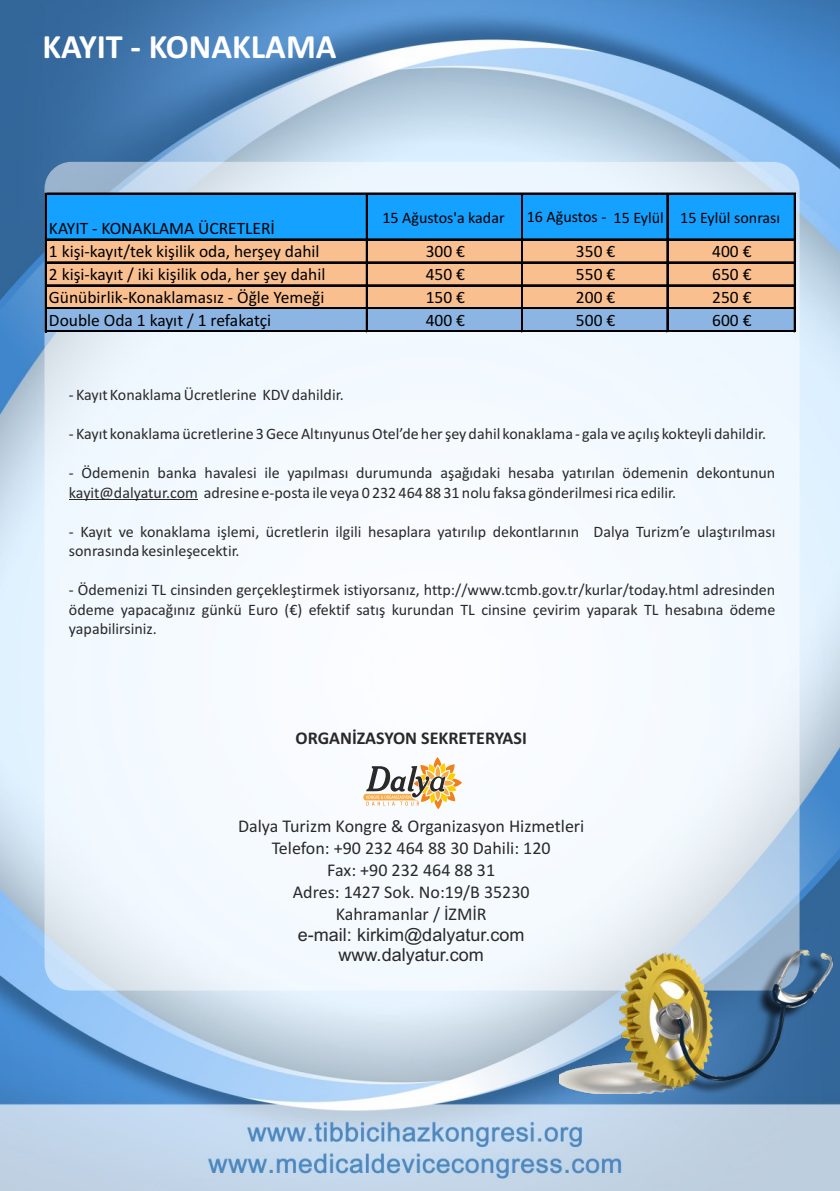
<style>
.page{position:relative;width:840px;height:1191px;background:#fff}
.page>*{position:absolute;margin:0;border:0;box-sizing:border-box;transform-origin:0 0}
.t1{font:700 34.2px "Calibri";color:#fff}
.t2{font:18px/22px "Calibri";color:#292929;text-align:center}
.t3{font:18px/20.2px "Arial";color:#292929;text-align:center}
.t4{font:700 18px "Calibri";color:#292929}
.t5{font:17.4px "Calibri";color:#000}
.t6{font:16px/19.6px "Calibri";color:#292929}
.t7{font:16px "Calibri";color:#000}
</style>
<div class="page">
<img style="left:0;top:0;width:839px;height:1191px">
<div style="left:44px;top:162px;width:755px;height:828px;background:#fff;border-radius:27px;opacity:.5"></div>
<div style="left:47px;top:194px;width:747px;height:46px;background:#14a1ff"></div>
<div style="left:47px;top:240px;width:747px;height:69px;background:#fabf8f"></div>
<div style="left:47px;top:308px;width:747px;height:23px;background:#8cb5e3"></div>
<hr style="left:45px;top:193px;width:2px;height:139px;background:#000">
<hr style="left:366px;top:194px;width:1px;height:138px;background:#000">
<hr style="left:521px;top:194px;width:2px;height:138px;background:#000">
<hr style="left:666px;top:194px;width:2px;height:138px;background:#000">
<hr style="left:793px;top:194px;width:2px;height:138px;background:#000">
<hr style="left:47px;top:193px;width:748px;height:1px;background:#000">
<hr style="left:47px;top:239px;width:748px;height:1px;background:#000">
<hr style="left:47px;top:238px;width:748px;height:1px;background:#000">
<hr style="left:47px;top:262px;width:748px;height:1px;background:#000">
<hr style="left:47px;top:261px;width:748px;height:1px;background:#000">
<hr style="left:47px;top:285px;width:748px;height:1px;background:#000">
<hr style="left:47px;top:284px;width:748px;height:1px;background:#000">
<hr style="left:47px;top:308px;width:748px;height:1px;background:#000">
<hr style="left:47px;top:307px;width:748px;height:1px;background:#000">
<hr style="left:47px;top:331px;width:748px;height:1px;background:#000">
<hr style="left:47px;top:330px;width:748px;height:1px;background:#000">
<hr style="left:69px;top:499px;width:129px;height:1px;background:#292929">
<svg style="left:362px;top:754px;width:102px;height:57px"></svg>
<img style="left:559px;top:949px;width:273px;height:144px">
<h1 class="t1" style="left:42px;top:32px;width:295px">KAYIT - KONAKLAMA</h1>
<p class="t5" style="left:49px;top:221px;width:227px">KAYIT - KONAKLAMA ÜCRETLERİ</p>
<p class="t7" style="left:382px;top:210px;width:124px">15 Ağustos'a kadar</p>
<p class="t7" style="left:526px;top:210px;width:255px">16 Ağustos - 15 Eylül 15 Eylül sonrası</p>
<p class="t5" style="left:49px;top:244px;width:272px">1 kişi-kayıt/tek kişilik oda, herşey dahil</p>
<p class="t5" style="left:425px;top:244px;width:41px">300 €</p>
<p class="t5" style="left:575px;top:244px;width:41px">350 €</p>
<p class="t5" style="left:711px;top:244px;width:41px">400 €</p>
<p class="t5" style="left:49px;top:267px;width:278px">2 kişi-kayıt / iki kişilik oda, her şey dahil</p>
<p class="t5" style="left:425px;top:267px;width:41px">450 €</p>
<p class="t5" style="left:575px;top:267px;width:41px">550 €</p>
<p class="t5" style="left:711px;top:267px;width:41px">650 €</p>
<p class="t5" style="left:49px;top:290px;width:277px">Günübirlik-Konaklamasız - Öğle Yemeği</p>
<p class="t5" style="left:425px;top:290px;width:41px">150 €</p>
<p class="t5" style="left:575px;top:290px;width:41px">200 €</p>
<p class="t5" style="left:711px;top:290px;width:41px">250 €</p>
<p class="t5" style="left:49px;top:313px;width:223px">Double Oda 1 kayıt / 1 refakatçi</p>
<p class="t5" style="left:425px;top:313px;width:41px">400 €</p>
<p class="t5" style="left:575px;top:313px;width:41px">500 €</p>
<p class="t5" style="left:711px;top:313px;width:41px">600 €</p>
<p class="t6" style="left:69px;top:386px;width:276px">- Kayıt Konaklama Ücretlerine KDV dahildir.</p>
<p class="t6" style="left:69px;top:425px;width:698px">- Kayıt konaklama ücretlerine 3 Gece Altınyunus Otel’de her şey dahil konaklama - gala ve açılış kokteyli dahildir.</p>
<p class="t6" style="left:69px;top:464px;width:707px">- Ödemenin banka havalesi ile yapılması durumunda aşağıdaki hesaba yatırılan ödemenin dekontunun kayit@dalyatur.com adresine e-posta ile veya 0 232 464 88 31 nolu faksa gönderilmesi rica edilir.</p>
<p class="t6" style="left:69px;top:523px;width:707px">- Kayıt ve konaklama işlemi, ücretlerin ilgili hesaplara yatırılıp dekontlarının Dalya Turizm’e ulaştırılması sonrasında kesinleşecektir.</p>
<p class="t6" style="left:69px;top:581px;width:707px;text-align:justify">- Ödemenizi TL cinsinden gerçekleştirmek istiyorsanız, http://www.tcmb.gov.tr/kurlar/today.html adresinden ödeme yapacağınız günkü Euro (€) efektif satış kurundan TL cinsine çevirim yaparak TL hesabına ödeme yapabilirsiniz.</p>
<p class="t4" style="left:295px;top:730px;width:233px">ORGANİZASYON SEKRETERYASI</p>
<p class="t2" style="left:238px;top:816px;width:347px">Dalya Turizm Kongre &amp; Organizasyon Hizmetleri<br>Telefon: +90 232 464 88 30 Dahili: 120<br>Fax: +90 232 464 88 31<br>Adres: 1427 Sok. No:19/B 35230<br>Kahramanlar / İZMİR</p>
<p class="t3" style="left:298px;top:926px;width:228px">e-mail: kirkim@dalyatur.com www.dalyatur.com</p>
</div>
